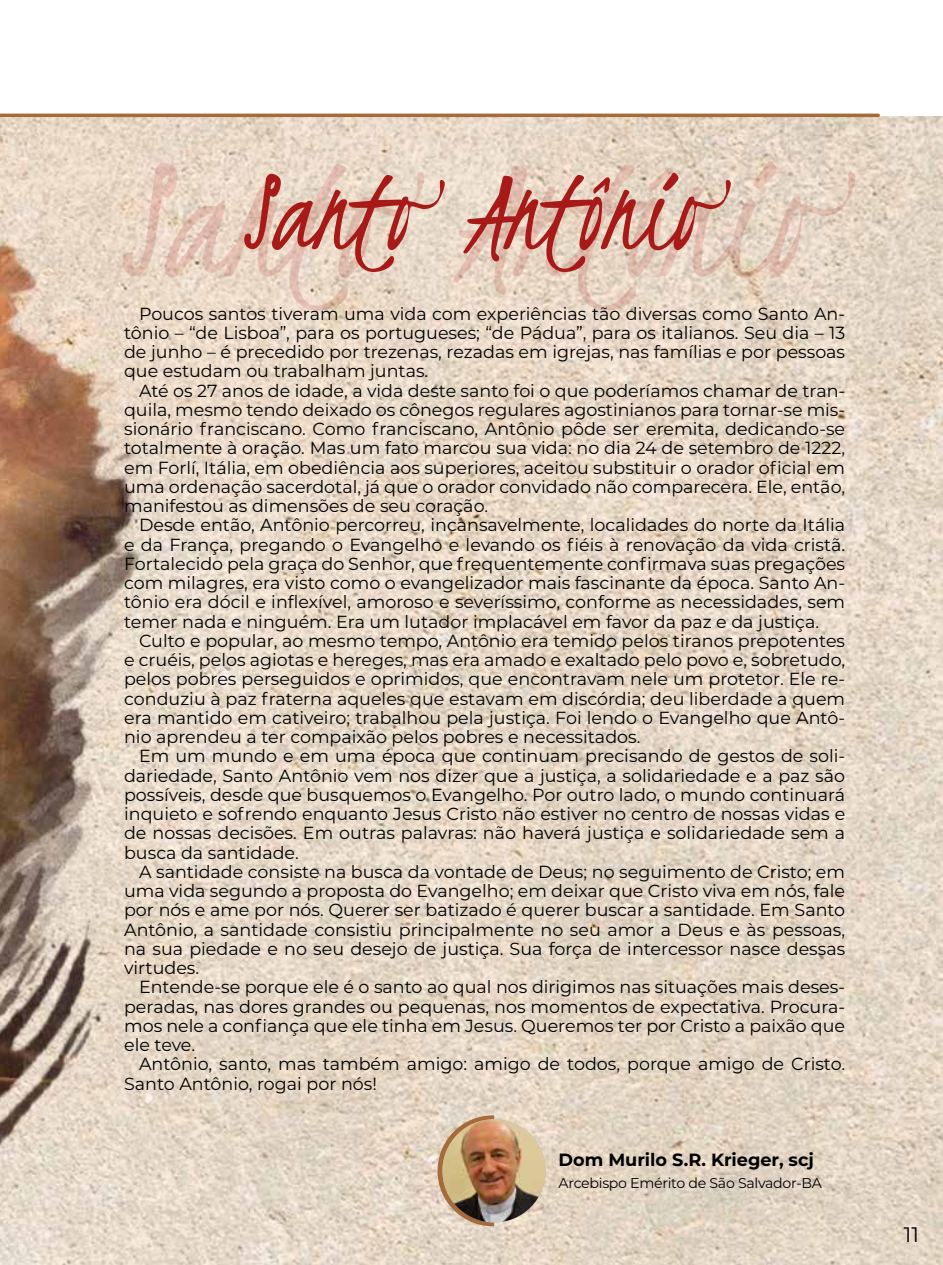
<style>
.page{position:relative;width:943px;height:1265px;background:#fff}
.page>*{position:absolute;margin:0;border:0;box-sizing:border-box;transform-origin:0 0}
.t1{font:189.53px "Kristi";color:#a71a17}
.t2{font:125.83px "Kristi";color:#a71a17}
.t3{font:21px "Montserrat";color:#000}
.t4{font:700 17.68px "Montserrat";color:#000}
.t5{font:17.5px/19.2px "Montserrat";color:#000;text-align:justify}
.t6{font:14.17px "Montserrat";letter-spacing:-.02em;color:#000}
</style>
<div class="page">
<img style="left:0;top:117px;width:943px;height:1148px">
<hr style="left:0;top:114px;width:878px;height:3px;background:#a66b3a">
<svg style="left:437px;top:1115px;width:57px;height:111px;background:#ceb297"></svg>
<img style="left:442px;top:1119px;width:103px;height:103px;border-radius:51px">
<h1 class="t1" style="left:123px;top:98px;width:724px">Santo Antônio</h1>
<h2 class="t2" style="left:244px;top:131px;width:481px">Santo Antônio</h2>
<p class="t5" style="left:124px;top:303px;width:722px;text-indent:15px">Poucos santos tiveram uma vida com experiências tão diversas como Santo An&shy;tônio – “de Lisboa”, para os portugueses; “de Pádua”, para os italianos. Seu dia – 13 de junho – é precedido por trezenas, rezadas em igrejas, nas famílias e por pessoas que estudam ou trabalham juntas.</p>
<p class="t5" style="left:124px;top:380px;width:722px;text-indent:15px">Até os 27 anos de idade, a vida deste santo foi o que poderíamos chamar de tran&shy;quila, mesmo tendo deixado os cônegos regulares agostinianos para tornar-se mis&shy;sionário franciscano. Como franciscano, Antônio pôde ser eremita, dedicando-se totalmente à oração. Mas um fato marcou sua vida: no dia 24 de setembro de 1222, em Forlí, Itália, em obediência aos superiores, aceitou substituir o orador oficial em uma ordenação sacerdotal, já que o orador convidado não comparecera. Ele, então, manifestou as dimensões de seu coração.</p>
<p class="t5" style="left:124px;top:515px;width:722px;text-indent:15px">Desde então, Antônio percorreu, incansavelmente, localidades do norte da Itália e da França, pregando o Evangelho e levando os fiéis à renovação da vida cristã.<br>Fortalecido pela graça do Senhor, que frequentemente confirmava suas pregações com milagres, era visto como o evangelizador mais fascinante da época. Santo An&shy;tônio era dócil e inflexível, amoroso e severíssimo, conforme as necessidades, sem temer nada e ninguém. Era um lutador implacável em favor da paz e da justiça.</p>
<p class="t5" style="left:124px;top:630px;width:722px;text-indent:15px">Culto e popular, ao mesmo tempo, Antônio era temido pelos tiranos prepotentes e cruéis, pelos agiotas e hereges, mas era amado e exaltado pelo povo e, sobretudo, pelos pobres perseguidos e oprimidos, que encontravam nele um protetor. Ele re&shy;conduziu à paz fraterna aqueles que estavam em discórdia; deu liberdade a quem era mantido em cativeiro; trabalhou pela justiça. Foi lendo o Evangelho que Antô&shy;nio aprendeu a ter compaixão pelos pobres e necessitados.</p>
<p class="t5" style="left:124px;top:746px;width:722px;text-indent:15px">Em um mundo e em uma época que continuam precisando de gestos de soli&shy;dariedade, Santo Antônio vem nos dizer que a justiça, a solidariedade e a paz são possíveis, desde que busquemos o Evangelho. Por outro lado, o mundo continuará inquieto e sofrendo enquanto Jesus Cristo não estiver no centro de nossas vidas e de nossas decisões. Em outras palavras: não haverá justiça e solidariedade sem a busca da santidade.</p>
<p class="t5" style="left:124px;top:861px;width:722px;text-indent:15px">A santidade consiste na busca da vontade de Deus; no seguimento de Cristo; em uma vida segundo a proposta do Evangelho; em deixar que Cristo viva em nós, fale por nós e ame por nós. Querer ser batizado é querer buscar a santidade. Em Santo Antônio, a santidade consistiu principalmente no seu amor a Deus e às pessoas, na sua piedade e no seu desejo de justiça. Sua força de intercessor nasce dessas virtudes.</p>
<p class="t5" style="left:124px;top:977px;width:722px;text-indent:15px">Entende-se porque ele é o santo ao qual nos dirigimos nas situações mais deses&shy;peradas, nas dores grandes ou pequenas, nos momentos de expectativa. Procura&shy;mos nele a confiança que ele tinha em Jesus. Queremos ter por Cristo a paixão que ele teve.</p>
<p class="t5" style="left:124px;top:1054px;width:722px;text-indent:15px">Antônio, santo, mas também amigo: amigo de todos, porque amigo de Cristo.<br>Santo Antônio, rogai por nós!</p>
<p class="t4" style="left:558px;top:1147px;width:257px">Dom Murilo S.R. Krieger, scj</p>
<p class="t6" style="left:558px;top:1174px;width:265px">Arcebispo Emérito de São Salvador-BA</p>
<p class="t3" style="left:903px;top:1220px;width:17px">11</p>
</div>
